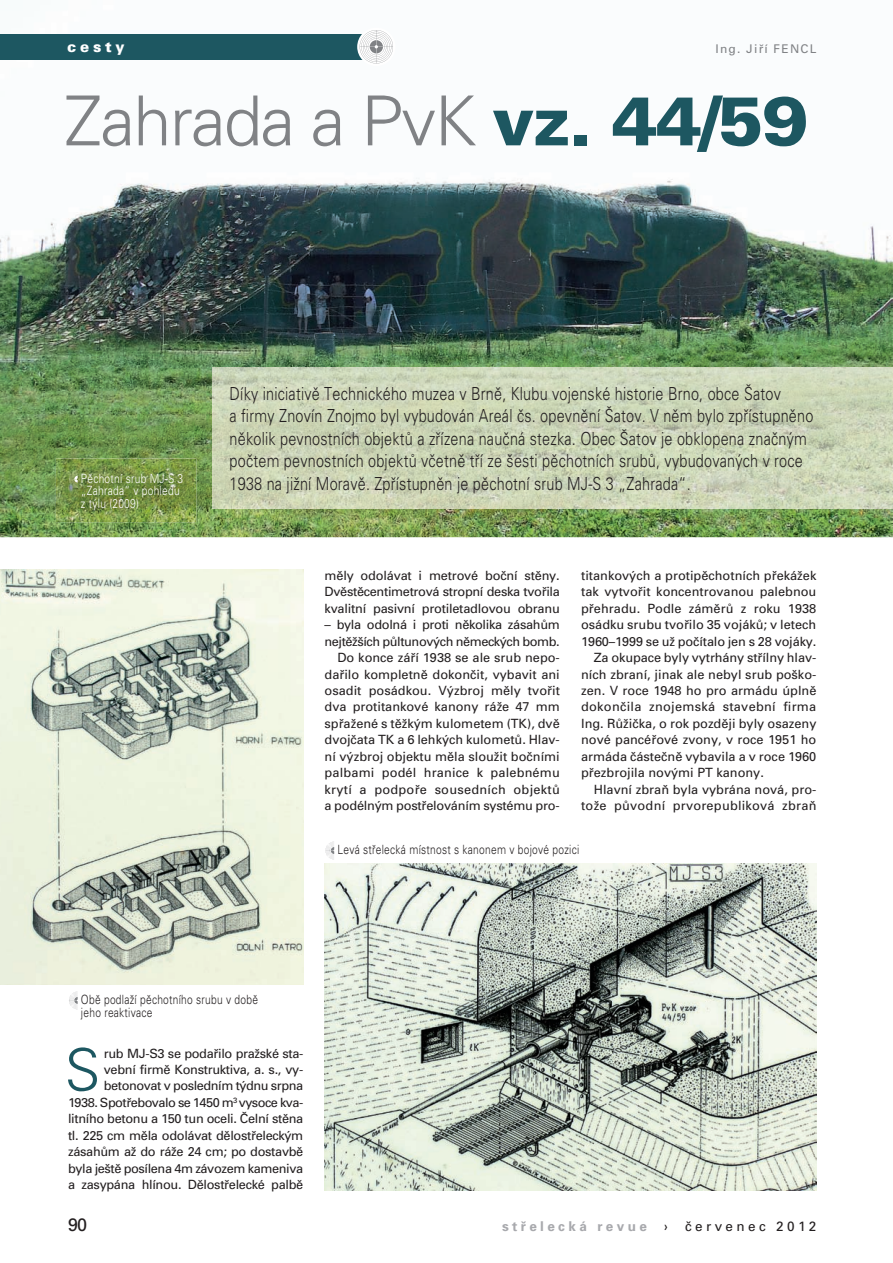
<style>
.page{position:relative;width:893px;height:1263px;background:#fff}
.page>*{position:absolute;margin:0;border:0;box-sizing:border-box;transform-origin:0 0}
.t1{font:300 69px "Univers CE";letter-spacing:-.025em;color:#808285}
.t2{font:300 58.35px "Univers CE";color:#1d5761}
.t3{font:300 18px/22.5px "Univers CE";letter-spacing:.015em;color:#231f20;scale:.8 1}
.t4{font:18px "Univers CE";color:#231f20}
.t5{font:900 15px "Univers CE";letter-spacing:.25em;color:#fff}
.t6{font:700 13.5px "Univers CE";letter-spacing:.25em;color:#a8a9ad}
.t7{font:13.5px "Univers CE";letter-spacing:.25em;color:#231f20}
.t8{font:12.75px/16.5px "Univers CE";color:#231f20;text-align:justify}
.t9{font:12.75px/16.5px "Univers CE";letter-spacing:-.025em;color:#231f20;text-align:right}
.t10{font:300 12.75px/12.8px "Univers CE";letter-spacing:.025em;color:#231f20;scale:.8 1}
.t11{font:12.75px "Univers CE";letter-spacing:.02em;color:#231f20}
.t12{font:300 12.75px/12.8px "Univers CE";letter-spacing:.025em;color:#fff;scale:.8 1}
.t13{font:12px "Univers CE";letter-spacing:.1em;color:#808285}
.s1{font-weight:900;color:#1d5761}
</style>
<div class="page">
<img style="left:0;top:178px;width:893px;height:359px">
<div style="left:0;top:34px;width:376px;height:26px;background:#1d5761"></div>
<svg style="left:357px;top:28px;width:38px;height:38px"></svg>
<svg style="left:360px;top:30px;width:33px;height:33px"></svg>
<svg style="left:69px;top:992px;width:9px;height:17px"></svg>
<svg style="left:325px;top:842px;width:9px;height:17px"></svg>
<img style="left:56px;top:458px;width:140px;height:64px">
<svg style="left:69px;top:470px;width:9px;height:18px"></svg>
<img style="left:213px;top:368px;width:680px;height:141px">
<img style="left:0;top:570px;width:303px;height:414px">
<img style="left:325px;top:864px;width:491px;height:327px">
<p class="t5" style="left:67px;top:39px;width:59px">cesty</p>
<p class="t13" style="left:716px;top:42px;width:102px">Ing. Jiří FENCL</p>
<h1 class="t1" style="left:64px;top:82px;width:746px">Zahrada a PvK <span class="s1">vz. 44/59</span></h1>
<p class="t12" style="left:81px;top:472px;width:129px">Pěchotní srub MJ-S 3 „Zahrada“ v pohledu z týlu (2009)</p>
<p class="t3" style="left:230px;top:382px;width:731px">Díky iniciativě Technického muzea v Brně, Klubu vojenské historie Brno, obce Šatov<br>a firmy Znovín Znojmo byl vybudován Areál čs. opevnění Šatov. V něm bylo zpřístupněno několik pevnostních objektů a zřízena naučná stezka. Obec Šatov je obklopena značným počtem pevnostních objektů včetně tří ze šesti pěchotních srubů, vybudovaných v roce 1938 na jižní Moravě. Zpřístupněn je pěchotní srub MJ-S 3 „Zahrada“.</p>
<p class="t8" style="left:325px;top:567px;width:237px">měly odolávat i metrové boční stěny.<br>Dvěstěcentimetrová stropní deska tvořila kvalitní pasivní protiletadlovou obranu</p>
<p class="t8" style="left:325px;top:617px;width:237px;text-align:right">– byla odolná i proti několika zásahům nejtěžších půltunových německých bomb.<br>Do konce září 1938 se ale srub nepo&shy;dařilo kompletně dokončit, vybavit ani osadit posádkou. Výzbroj měly tvořit dva protitankové kanony ráže 47 mm spřažené s těžkým kulometem (TK), dvě dvojčata TK a 6 lehkých kulometů. Hlav&shy;ní výzbroj objektu měla sloužit bočními palbami podél hranice k palebnému krytí a podpoře sousedních objektů a podélným postřelováním systému pro-</p>
<p class="t8" style="left:581px;top:567px;width:237px">titankových a protipěchotních překážek</p>
<p class="t8" style="left:581px;top:584px;width:237px">tak vytvořit koncentrovanou palebnou</p>
<p class="t8" style="left:581px;top:600px;width:237px">přehradu. Podle záměrů z roku 1938</p>
<p class="t8" style="left:581px;top:617px;width:237px">osádku srubu tvořilo 35 vojáků; v letech</p>
<p class="t8" style="left:581px;top:633px;width:237px">1960–1999 se už počítalo jen s 28 vojáky.</p>
<p class="t8" style="left:594px;top:649px;width:224px">Za okupace byly vytrhány střílny hlav-</p>
<p class="t8" style="left:581px;top:666px;width:237px">ních zbraní, jinak ale nebyl srub poško-</p>
<p class="t8" style="left:581px;top:682px;width:237px">zen. V roce 1948 ho pro armádu úplně</p>
<p class="t11" style="left:581px;top:700px;width:237px">dokončila znojemská stavební firma</p>
<p class="t8" style="left:581px;top:715px;width:237px">Ing. Růžička, o rok později byly osazeny</p>
<p class="t8" style="left:581px;top:732px;width:237px">nové pancéřové zvony, v roce 1951 ho</p>
<p class="t8" style="left:581px;top:748px;width:237px">armáda částečně vybavila a v roce 1960</p>
<p class="t8" style="left:581px;top:765px;width:184px">přezbrojila novými PT kanony.</p>
<p class="t8" style="left:594px;top:781px;width:224px">Hlavní zbraň byla vybrána nová, pro-</p>
<p class="t11" style="left:581px;top:799px;width:237px">tože původní prvorepubliková zbraň</p>
<p class="t10" style="left:338px;top:843px;width:304px">Levá střelecká místnost s kanonem v bojové pozici</p>
<p class="t10" style="left:81px;top:993px;width:223px">Obě podlaží pěchotního srubu v době jeho reaktivace</p>
<h2 class="t2" style="left:65px;top:1037px;width:37px">S</h2>
<p class="t9" style="left:68px;top:1045px;width:237px">rub MJ-S3 se podařilo pražské sta-<br>vební firmě Konstruktiva, a. s., vy&shy;betonovat v posledním týdnu srpna<br>1938. Spotřebovalo se 1450 m<sup>3</sup> vysoce kva&shy;litního betonu a 150 tun oceli. Čelní stěna tl. 225 cm měla odolávat dělostřeleckým zásahům až do ráže 24 cm; po dostavbě byla ještě posílena 4m závozem kameniva a zasypána hlínou. Dělostřelecké palbě</p>
<h3 class="t4" style="left:68px;top:1214px;width:21px">90</h3>
<p class="t6" style="left:502px;top:1219px;width:146px">střelecká revue</p>
<p class="t7" style="left:664px;top:1219px;width:5px">›</p>
<p class="t7" style="left:685px;top:1219px;width:133px">červenec 2012</p>
</div>
